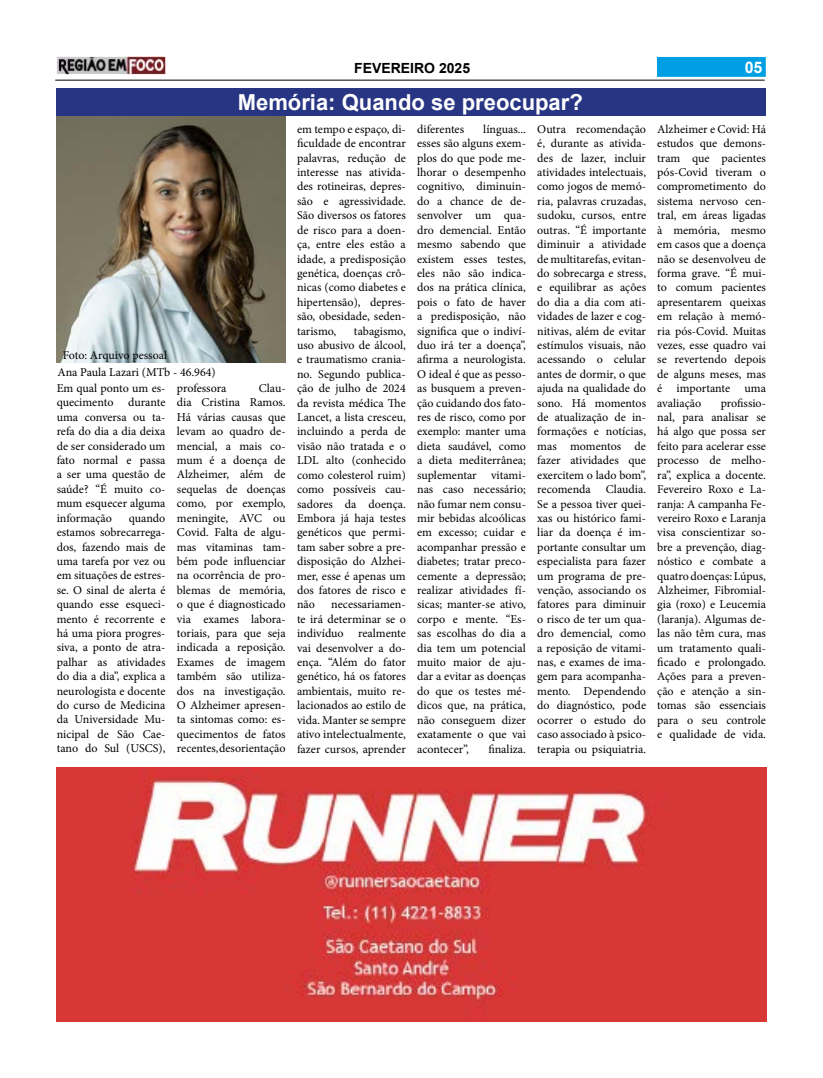
<style>
.page{position:relative;width:823px;height:1078px;background:#fff}
.page>*{position:absolute;margin:0;border:0;box-sizing:border-box;transform-origin:0 0}
.t1{font:700 22px "Arial";color:#fff}
.t2{font:700 16px "Arial";color:#fff}
.t3{font:700 14px "Arial";color:#000}
.t4{font:12px/14.4px "Minion Pro";color:#000;text-align:justify}
</style>
<div class="page">
<img style="left:57px;top:767px;width:708px;height:253px">
<img style="left:57px;top:57px;width:108px;height:17px">
<div style="left:656px;top:57px;width:109px;height:20px;background:#009fe3;border:1px solid #009fe3"></div>
<hr style="left:55px;top:80px;width:709px;height:1px;background:#000">
<div style="left:57px;top:89px;width:708px;height:27px;background:#283583"></div>
<img style="left:57px;top:116px;width:229px;height:247px">
<p class="t3" style="left:354px;top:58px;width:117px">FEVEREIRO 2025</p>
<h2 class="t2" style="left:744px;top:56px;width:19px">05</h2>
<h1 class="t1" style="left:237px;top:86px;width:346px">Memória: Quando se preocupar?</h1>
<p class="t4" style="left:63px;top:348px;width:106px">Foto: Arquivo pessoal</p>
<p class="t4" style="left:57px;top:381px;width:110px">Em qual ponto um es&shy;quecimento durante uma conversa ou ta&shy;refa do dia a dia deixa de ser considerado um fato normal e passa a ser uma questão de saúde? “É muito co&shy;mum esquecer alguma informação</p>
<p class="t4" style="left:57px;top:365px;width:160px">Ana Paula Lazari (MTb - 46.964)</p>
<p class="t4" style="left:177px;top:381px;width:110px;text-indent:82px">Clau&shy;dia Cristina Ramos.<br>Há várias causas que levam ao quadro de&shy;mencial, a mais co&shy;mum é a doença de Alzheimer, além de sequelas de doenças como, por exemplo, meningite, AVC ou Covid. Falta de algu&shy;mas vitaminas tam&shy;bém pode influenciar na ocorrência de pro&shy;blemas de memória, o que é diagnosticado via exames labora&shy;toriais, para que seja indicada a reposição.<br>Exames de imagem também são utiliza&shy;dos na investigação.<br>O Alzheimer apresen&shy;ta sintomas como: es&shy;quecimentos de fatos recentes, desorientação</p>
<p class="t4" style="left:177px;top:381px;width:51px">professora</p>
<p class="t4" style="left:57px;top:510px;width:110px;text-indent:72px">quando estamos sobrecarrega&shy;dos, fazendo mais de uma tarefa por vez ou em situações de estres&shy;se. O sinal de alerta é quando esse esqueci&shy;mento é recorrente e há uma piora progres&shy;siva, a ponto de atra&shy;palhar as atividades do dia a dia”, explica a neurologista e docente do curso de Medicina da Universidade Mu&shy;nicipal de São Cae&shy;tano do Sul (USCS),</p>
<p class="t4" style="left:297px;top:122px;width:110px">em tempo e espaço, di&shy;ficuldade de encontrar palavras, redução de interesse nas ativida&shy;des rotineiras, depres&shy;são e agressividade.<br>São diversos os fatores de risco para a doen&shy;ça, entre eles estão a idade, a predisposição genética, doenças crô&shy;nicas (como diabetes e hipertensão), depres&shy;são, obesidade, seden&shy;tarismo,</p>
<p class="t4" style="left:297px;top:323px;width:110px;text-indent:57px">tabagismo, uso abusivo de álcool, e traumatismo crania&shy;no. Segundo publica&shy;ção de julho de 2024 da revista médica The Lancet, a lista cresceu, incluindo a perda de visão não tratada e o LDL alto (conhecido como colesterol ruim) como possíveis cau&shy;sadores da doença.<br>Embora já haja testes genéticos que permi&shy;tam saber sobre a pre&shy;disposição do Alzhei&shy;mer, esse é apenas um dos fatores de risco e não</p>
<p class="t4" style="left:297px;top:597px;width:110px;text-indent:34px">necessariamen&shy;te irá determinar se o indivíduo realmente vai desenvolver a do&shy;ença. “Além do fator genético, há os fatores ambientais, muito re&shy;lacionados ao estilo de vida. Manter se sempre ativo intelectualmente, fazer cursos, aprender</p>
<p class="t4" style="left:417px;top:122px;width:110px;text-indent:66px">línguas... esses são alguns exem&shy;plos do que pode me&shy;lhorar o desempenho cognitivo, diminuin&shy;do a chance de de&shy;senvolver um qua&shy;dro demencial. Então mesmo sabendo que existem esses testes, eles não são indica&shy;dos na prática clínica, pois o fato de haver a predisposição, não significa que o indiví&shy;duo irá ter a doença”, afirma a neurologista.<br>O ideal é que as pesso&shy;as busquem a preven&shy;ção cuidando dos fato&shy;res de risco, como por exemplo: manter uma dieta saudável, como a dieta mediterrânea; suplementar vitami&shy;nas caso necessário; não fumar nem consu&shy;mir bebidas alcoólicas em excesso; cuidar e acompanhar pressão e diabetes; tratar preco&shy;cemente a depressão; realizar atividades fí&shy;sicas; manter-se ativo, corpo e mente. “Es&shy;sas escolhas do dia a dia tem um potencial muito maior de aju&shy;dar a evitar as doenças do que os testes mé&shy;dicos que, na prática, não conseguem dizer exatamente o que vai acontecer”,</p>
<p class="t4" style="left:417px;top:122px;width:48px">diferentes</p>
<p class="t4" style="left:488px;top:741px;width:39px">finaliza.</p>
<p class="t4" style="left:537px;top:122px;width:110px">Outra recomendação é, durante as ativida&shy;des de lazer, incluir atividades intelectuais, como jogos de memó&shy;ria, palavras cruzadas, sudoku, cursos, entre outras. “É importante diminuir a atividade de multitarefas, evitan&shy;do sobrecarga e stress, e equilibrar as ações do dia a dia com ati&shy;vidades de lazer e cog&shy;nitivas, além de evitar estímulos visuais, não acessando o celular antes de dormir, o que ajuda na qualidade do sono. Há momentos de atualização de in&shy;formações e notícias, mas momentos de fazer atividades que exercitem o lado bom”, recomenda</p>
<p class="t4" style="left:537px;top:482px;width:110px;text-indent:69px">Claudia.<br>Se a pessoa tiver quei&shy;xas ou histórico fami&shy;liar da doença é im&shy;portante consultar um especialista para fazer um programa de pre&shy;venção, associando os fatores para diminuir o risco de ter um qua&shy;dro demencial, como a reposição de vitami&shy;nas, e exames de ima&shy;gem para acompanha&shy;mento. Dependendo do diagnóstico, pode ocorrer o estudo do caso associado à psico&shy;terapia ou psiquiatria.</p>
<p class="t4" style="left:656px;top:122px;width:110px">Alzheimer e Covid: Há estudos que demons&shy;tram que pacientes pós-Covid tiveram o comprometimento do sistema nervoso cen&shy;tral, em áreas ligadas à memória, mesmo em casos que a doença não se desenvolveu de forma grave. “É mui&shy;to comum pacientes apresentarem queixas em relação à memó&shy;ria pós-Covid. Muitas vezes, esse quadro vai se revertendo depois de alguns meses, mas é importante uma avaliação</p>
<p class="t4" style="left:656px;top:395px;width:110px;text-indent:64px">profissio&shy;nal, para analisar se há algo que possa ser feito para acelerar esse processo de melho&shy;ra”, explica a docente.<br>Fevereiro Roxo e La&shy;ranja: A campanha Fe&shy;vereiro Roxo e Laranja visa conscientizar so&shy;bre a prevenção, diag&shy;nóstico e combate a quatro doenças: Lúpus, Alzheimer, Fibromial&shy;gia (roxo) e Leucemia (laranja). Algumas de&shy;las não têm cura, mas um tratamento quali&shy;ficado e prolongado.<br>Ações para a preven&shy;ção e atenção a sin&shy;tomas são essenciais para o seu controle e qualidade de vida.</p>
</div>
